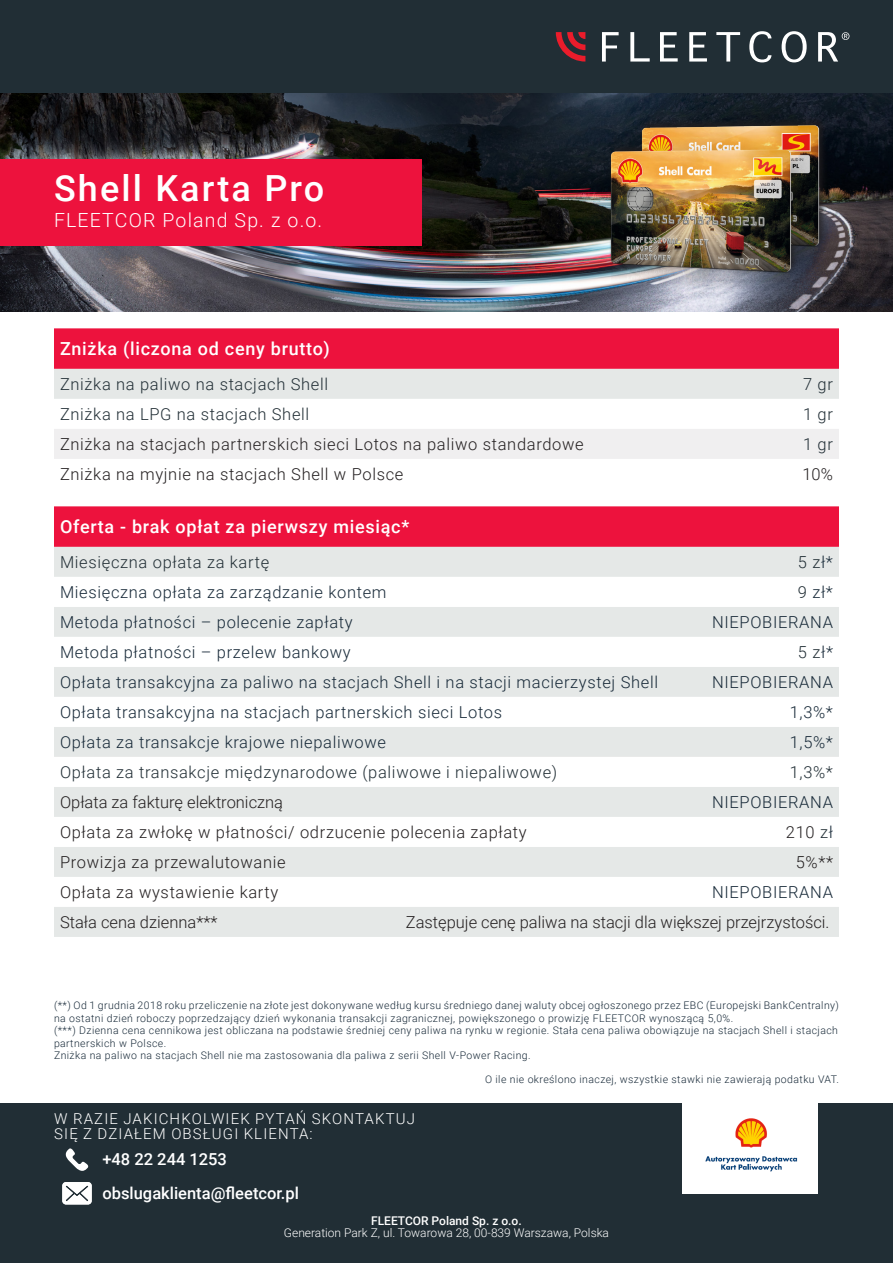
<style>
.page{position:relative;width:893px;height:1263px;background:#fff}
.page>*{position:absolute;margin:0;border:0;box-sizing:border-box;transform-origin:0 0}
.t1{font:500 36px "Roboto";letter-spacing:.06em;color:#fff}
.t2{font:300 19.5px "Roboto";letter-spacing:.06em;color:#fff}
.t3{font:500 18px "Roboto";letter-spacing:.04em;color:#fff}
.t4{font:300 16.5px "Roboto";letter-spacing:.04em;color:#172938}
.t5{font:300 16.5px "Roboto";letter-spacing:.04em;color:#231f20}
.t6{font:300 16.5px "Roboto";letter-spacing:.04em;color:#212e35}
.t7{font:300 16.5px "Roboto";color:#231f20}
.t8{font:500 16.5px "Roboto";color:#fff}
.t9{font:300 15px "Roboto";letter-spacing:.075em;color:#fff}
.t10{font:300 12px "Roboto";color:#fff}
.t11{font:500 12px "Roboto";color:#fff}
.t12{font:300 10.5px/12.5px "Roboto";letter-spacing:.04em;color:#172938}
.s1{color:#172938}
.s2{color:#212e35}
</style>
<div class="page">
<div style="left:0;top:0;width:893px;height:94px;background:#212e35"></div>
<div style="left:0;top:1104px;width:893px;height:159px;background:#212e35"></div>
<img style="left:0;top:94px;width:893px;height:217px">
<svg style="left:556px;top:32px;width:29px;height:30px"></svg>
<svg style="left:602px;top:32px;width:17px;height:30px"></svg>
<svg style="left:630px;top:32px;width:20px;height:30px"></svg>
<svg style="left:660px;top:32px;width:18px;height:30px"></svg>
<svg style="left:689px;top:32px;width:18px;height:30px"></svg>
<svg style="left:716px;top:32px;width:24px;height:30px"></svg>
<svg style="left:749px;top:31px;width:22px;height:31px"></svg>
<svg style="left:782px;top:31px;width:25px;height:31px"></svg>
<svg style="left:818px;top:32px;width:31px;height:30px"></svg>
<div style="left:0;top:159px;width:421px;height:87px;background:#ed123d"></div>
<div style="left:604px;top:116px;width:224px;height:175px;background:#231f20;opacity:.75"></div>
<img style="left:598px;top:126px;width:227px;height:169px">
<svg style="left:54px;top:328px;width:785px;height:71px;background:#e96e86"></svg>
<div style="left:54px;top:429px;width:785px;height:30px;background:#f0eff0"></div>
<div style="left:54px;top:506px;width:785px;height:41px;background:#ed123d"></div>
<div style="left:54px;top:547px;width:785px;height:30px;background:#e5e8e7"></div>
<svg style="left:54px;top:607px;width:785px;height:270px;fill:#e5e8e7"></svg>
<svg style="left:54px;top:817px;width:785px;height:30px"></svg>
<div style="left:54px;top:907px;width:785px;height:30px;background:#e5e8e7"></div>
<svg style="left:62px;top:1182px;width:30px;height:22px"></svg>
<svg style="left:65px;top:1148px;width:23px;height:23px"></svg>
<img style="left:682px;top:1104px;width:136px;height:89px">
<p class="t1" style="left:54px;top:163px;width:272px">Shell Karta Pro</p>
<p class="t2" style="left:54px;top:206px;width:270px">FLEETCOR Poland Sp. z o.o.</p>
<p class="t3" style="left:60px;top:336px;width:271px">Zniżka (liczona od ceny brutto)</p>
<p class="t6" style="left:60px;top:373px;width:270px">Zniżka na paliwo na stacjach Shell</p>
<p class="t6" style="left:803px;top:373px;width:31px">7 gr</p>
<p class="t6" style="left:60px;top:403px;width:251px">Zniżka na LPG na stacjach Shell</p>
<p class="t6" style="left:803px;top:403px;width:31px">1 gr</p>
<p class="t5" style="left:60px;top:433px;width:525px">Zniżka na stacjach partnerskich sieci Lotos na paliwo standardowe</p>
<p class="t6" style="left:803px;top:433px;width:31px">1 gr</p>
<p class="t5" style="left:60px;top:463px;width:345px">Zniżka na myjnie na stacjach Shell w Polsce</p>
<p class="t5" style="left:802px;top:463px;width:32px">10%</p>
<p class="t3" style="left:60px;top:514px;width:351px">Oferta - brak opłat za pierwszy miesiąc*</p>
<p class="t6" style="left:60px;top:551px;width:211px">Miesięczna opłata za kartę</p>
<p class="t6" style="left:798px;top:551px;width:37px">5 z<span class="s1">ł*</span></p>
<p class="t4" style="left:60px;top:581px;width:328px">Miesięczna opłata za zarządzanie kontem</p>
<p class="t4" style="left:798px;top:581px;width:37px"><span class="s2">9</span> zł*</p>
<p class="t4" style="left:60px;top:611px;width:294px">Metoda płatności – polecenie zapłaty</p>
<p class="t4" style="left:712px;top:611px;width:122px">NIEPOBIERANA</p>
<p class="t4" style="left:60px;top:641px;width:292px">Metoda płatności – przelew bankowy</p>
<p class="t6" style="left:798px;top:641px;width:37px">5 z<span class="s1">ł*</span></p>
<p class="t4" style="left:60px;top:671px;width:600px">Opłata transakcyjna za paliwo na stacjach Shell i na stacji macierzystej Shell</p>
<p class="t4" style="left:712px;top:671px;width:122px">NIEPOBIERANA</p>
<p class="t4" style="left:60px;top:701px;width:443px">Opłata transakcyjna na stacjach partnerskich sieci Lotos</p>
<p class="t4" style="left:790px;top:701px;width:45px">1,3%*</p>
<p class="t4" style="left:60px;top:731px;width:327px">Opłata za transakcje krajowe niepaliwowe</p>
<p class="t4" style="left:790px;top:731px;width:45px">1,5%*</p>
<p class="t6" style="left:60px;top:761px;width:499px">Opłata za transakcje międzynarodowe (paliwowe i niepaliwowe)</p>
<p class="t6" style="left:790px;top:761px;width:45px">1,3%*</p>
<p class="t7" style="left:60px;top:791px;width:225px">Opłata za fakturę elektroniczną</p>
<p class="t4" style="left:712px;top:791px;width:122px">NIEPOBIERANA</p>
<p class="t5" style="left:60px;top:821px;width:468px">Opłata za zwłokę w płatności/ odrzucenie polecenia zapłaty</p>
<p class="t5" style="left:786px;top:821px;width:49px">210 <span class="s2">z</span><span class="s1">ł</span></p>
<p class="t5" style="left:60px;top:851px;width:227px">Prowizja za przewalutowanie</p>
<p class="t5" style="left:796px;top:851px;width:39px">5%**</p>
<p class="t5" style="left:60px;top:881px;width:220px">Opłata za wystawienie karty</p>
<p class="t4" style="left:712px;top:881px;width:122px">NIEPOBIERANA</p>
<p class="t7" style="left:60px;top:911px;width:159px">Stała cena dzienna***</p>
<p class="t7" style="left:406px;top:911px;width:425px">Zastępuje cenę paliwa na stacji dla większej przejrzystości.</p>
<p class="t12" style="left:54px;top:999px;width:786px">(**) Od 1 grudnia 2018 roku przeliczenie na złote jest dokonywane według kursu średniego danej waluty obcej ogłoszonego przez EBC (Europejski BankCentralny) na ostatni dzień roboczy poprzedzający dzień wykonania transakcji zagranicznej, powiększonego o prowizję FLEETCOR wynoszącą 5,0%.<br>(***) Dzienna cena cennikowa jest obliczana na podstawie średniej ceny paliwa na rynku w regionie. Stała cena paliwa obowiązuje na stacjach Shell i stacjach partnerskich w Polsce.<br>Zniżka na paliwo na stacjach Shell nie ma zastosowania dla paliwa z serii Shell V-Power Racing.</p>
<p class="t12" style="left:485px;top:1072px;width:355px">O ile nie określono inaczej, wszystkie stawki nie zawierają podatku VAT.</p>
<p class="t9" style="left:54px;top:1108px;width:362px">W RAZIE JAKICHKOLWIEK PYTAŃ SKONTAKTUJ</p>
<p class="t9" style="left:54px;top:1123px;width:260px">SIĘ Z DZIAŁEM OBSŁUGI KLIENTA:</p>
<p class="t8" style="left:102px;top:1147px;width:126px">+48 22 244 1253</p>
<p class="t8" style="left:102px;top:1181px;width:198px">obslugaklienta@fleetcor.pl</p>
<p class="t11" style="left:371px;top:1213px;width:152px">FLEETCOR Poland Sp. z o.o.</p>
<p class="t10" style="left:284px;top:1225px;width:327px">Generation Park Z, ul. Towarowa 28, 00-839 Warszawa, Polska</p>
</div>
